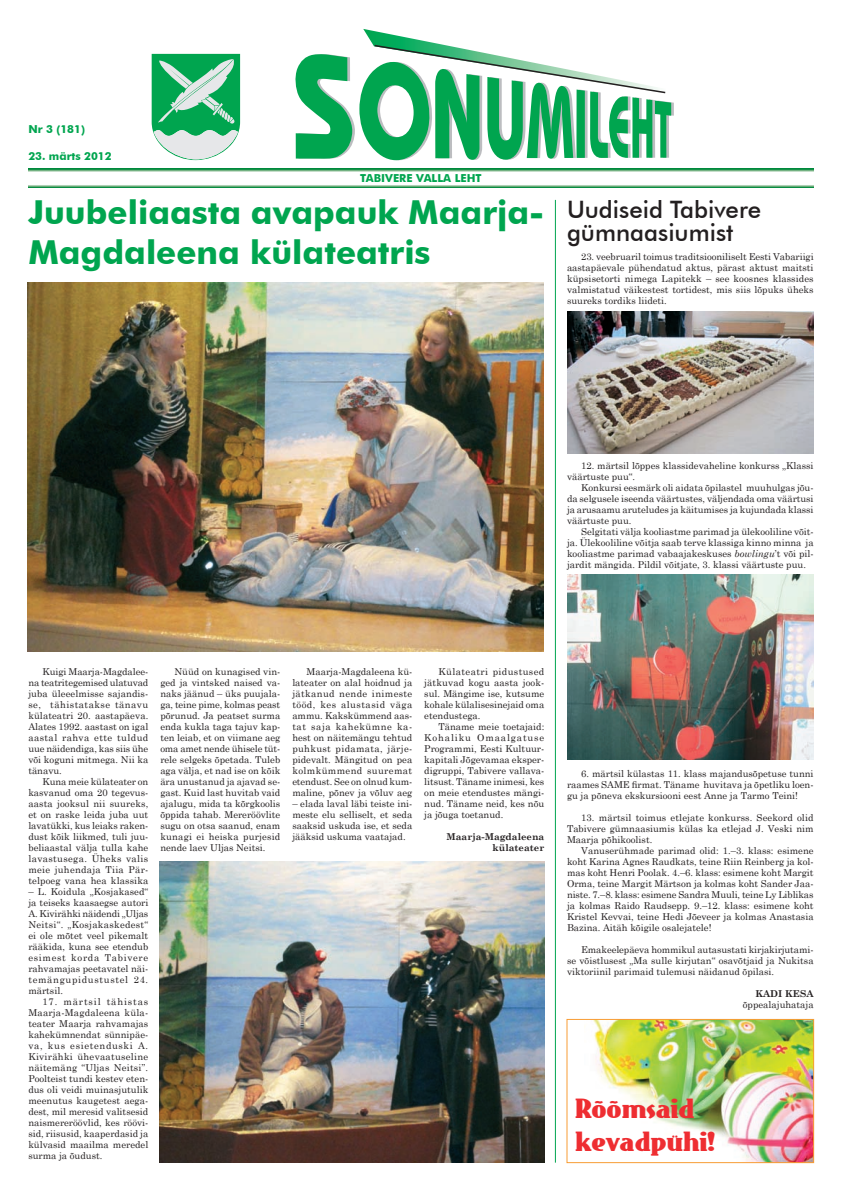
<style>
.page{position:relative;width:842px;height:1191px;background:#fff}
.page>*{position:absolute;margin:0;border:0;box-sizing:border-box;transform-origin:0 0}
.t1{font:700 33px/39.6px "Futura BT";color:#00a54f}
.t2{font:27px/32.4px "East Market";color:#ee2d31}
.t3{font:500 24px/23px "Futura BT";color:#231f20}
.t4{font:700 11px "Futura BT";color:#00a54f}
.t5{font:9.5px/11px "Century Schoolbook";color:#231f20;text-align:justify}
.t6{font:700 9.5px/11px "Century Schoolbook";color:#231f20;text-align:right}
.s1{font-style:italic}
</style>
<div class="page">
<svg style="left:295px;top:29px;width:379px;height:131px"></svg>
<svg style="left:28px;top:169px;width:786px;height:2px;background:#43a164"></svg>
<svg style="left:28px;top:185px;width:786px;height:2px;background:#89bd95"></svg>
<svg style="left:152px;top:54px;width:88px;height:106px;background:#66c393"></svg>
<hr style="left:555px;top:200px;width:1px;height:962px;background:#00a54f">
<img style="left:567px;top:575px;width:247px;height:185px">
<img style="left:567px;top:311px;width:247px;height:143px">
<img style="left:27px;top:282px;width:516px;height:369px">
<img style="left:160px;top:861px;width:384px;height:301px">
<img style="left:593px;top:1021px;width:219px;height:139px">
<div style="left:567px;top:1019px;width:247px;height:143px;border:1px solid #f89d35"></div>
<p class="t4" style="left:28px;top:123px;width:58px">Nr 3 (181)</p>
<p class="t4" style="left:28px;top:149px;width:85px">23. märts 2012</p>
<h1 class="t1" style="left:28px;top:192px;width:517px">Juubeliaasta avapauk Maarja-<br>Magdaleena külateatris</h1>
<h3 class="t3" style="left:567px;top:198px;width:196px">Uudiseid Tabivere gümnaasiumist</h3>
<p class="t4" style="left:360px;top:172px;width:123px">TABIVERE VALLA LEHT</p>
<p class="t5" style="left:567px;top:250px;width:248px;text-indent:14px">23. veebruaril toimus traditsiooniliselt Eesti Vabariigi aastapäevale pühendatud aktus, pärast aktust maitsti küpsisetorti nimega Lapitekk – see koosnes klassides valmistatud väikestest tortidest, mis siis lõpuks üheks suureks tordiks liideti.</p>
<p class="t5" style="left:567px;top:459px;width:248px;text-indent:14px">12. märtsil lõppes klassidevaheline konkurss „Klassi väärtuste puu“.</p>
<p class="t5" style="left:567px;top:481px;width:248px;text-indent:14px">Konkursi eesmärk oli aidata õpilastel muuhulgas jõu&shy;da selgusele iseenda väärtustes, väljendada oma väärtusi ja arusaamu aruteludes ja käitumises ja kujundada klassi väärtuste puu.</p>
<p class="t5" style="left:567px;top:525px;width:248px;text-indent:14px">Selgitati välja kooliastme parimad ja ülekooliline võit&shy;ja. Ülekooliline võitja saab terve klassiga kinno minna ja kooliastme parimad vabaajakeskuses <span class="s1">bowlingu</span>’t või pil&shy;jardit mängida. Pildil võitjate, 3. klassi väärtuste puu.</p>
<p class="t5" style="left:28px;top:665px;width:121px;text-indent:14px">Kuigi Maarja-Magdalee&shy;na teatritegemised ulatuvad juba üleeelmisse sajandis&shy;se, tähistatakse tänavu külateatri 20. aastapäeva.<br>Alates 1992. aastast on igal aastal rahva ette tuldud uue näidendiga, kas siis ühe või koguni mitmega. Nii ka tänavu.</p>
<p class="t5" style="left:28px;top:775px;width:122px;text-indent:14px">Kuna meie külateater on kasvanud oma 20 tegevus&shy;aasta jooksul nii suureks, et on raske leida juba uut lavatükki, kus leiaks raken&shy;dust kõik liikmed, tuli juu&shy;beliaastal välja tulla kahe lavastusega. Üheks valis meie juhendaja Tiia Pär&shy;telpoeg vana hea klassika</p>
<p class="t5" style="left:28px;top:885px;width:121px">– L. Koidula „Kosjakased“ ja teiseks kaasaegse autori A. Kivirähki näidendi „Uljas Neitsi“. „Kosjakaskedest“ ei ole mõtet veel pikemalt rääkida, kuna see etendub esimest korda Tabivere rahvamajas peetavatel näi&shy;temängupidustustel 24. märtsil.</p>
<p class="t5" style="left:28px;top:995px;width:122px;text-indent:14px">17. märtsil tähistas Maarja-Magdaleena küla&shy;teater Maarja rahvamajas kahekümnendat sünnipäe&shy;va, kus esietenduski A.<br>Kivirähki ühevaatuseline näitemäng “Uljas Neitsi”.<br>Poolteist tundi kestev eten&shy;dus oli veidi muinasjutulik meenutus kaugetest aega&shy;dest, mil meresid valitsesid naismereröövlid, kes röövi&shy;sid, riisusid, kaaperdasid ja külvasid maailma meredel surma ja õudust.</p>
<p class="t5" style="left:160px;top:665px;width:122px;text-indent:14px">Nüüd on kunagised vin&shy;ged ja vintsked naised va&shy;naks jäänud – üks puujala&shy;ga, teine pime, kolmas peast põrunud. Ja peatset surma enda kukla taga tajuv kap&shy;ten leiab, et on viimane aeg oma amet nende ühisele tüt&shy;rele selgeks õpetada. Tuleb aga välja, et nad ise on kõik ära unustanud ja ajavad se&shy;gast. Kuid last huvitab vaid ajalugu, mida ta kõrgkoolis õppida tahab. Mereröövlite sugu on otsa saanud, enam kunagi ei heiska purjesid nende laev Uljas Neitsi.</p>
<p class="t5" style="left:292px;top:665px;width:122px;text-indent:14px">Maarja-Magdaleena kü&shy;lateater on alal hoidnud ja jätkanud nende inimeste tööd, kes alustasid väga ammu. Kakskümmend aas&shy;tat saja kahekümne ka&shy;hest on näitemängu tehtud puhkust pidamata, järje&shy;pidevalt. Mängitud on pea kolmkümmend suuremat etendust. See on olnud kum&shy;maline, põnev ja võluv aeg</p>
<p class="t5" style="left:292px;top:797px;width:121px">– elada laval läbi teiste ini&shy;meste elu selliselt, et seda saaksid uskuda ise, et seda jääksid uskuma vaatajad.</p>
<p class="t5" style="left:424px;top:665px;width:121px;text-indent:14px">Külateatri pidustused jätkuvad kogu aasta jook&shy;sul. Mängime ise, kutsume kohale külalisesinejaid oma etendustega.</p>
<p class="t5" style="left:424px;top:720px;width:121px;text-indent:14px">Täname meie toetajaid:<br>Kohaliku Omaalgatuse Programmi, Eesti Kultuur&shy;kapitali Jõgevamaa eksper&shy;digruppi, Tabivere vallava&shy;litsust. Täname inimesi, kes on meie etendustes mängi&shy;nud. Täname neid, kes nõu ja jõuga toetanud.</p>
<p class="t6" style="left:446px;top:830px;width:99px">Maarja-Magdaleena külateater</p>
<p class="t5" style="left:567px;top:767px;width:248px;text-indent:14px">6. märtsil külastas 11. klass majandusõpetuse tunni raames SAME firmat. Täname huvitava ja õpetliku loen&shy;gu ja põneva ekskursiooni eest Anne ja Tarmo Teini!</p>
<p class="t5" style="left:567px;top:811px;width:248px;text-indent:14px">13. märtsil toimus etlejate konkurss. Seekord olid Tabivere gümnaasiumis külas ka etlejad J. Veski nim Maarja põhikoolist.</p>
<p class="t5" style="left:567px;top:844px;width:248px;text-indent:14px">Vanuserühmade parimad olid: 1.–3. klass: esimene koht Karina Agnes Raudkats, teine Riin Reinberg ja kol&shy;mas koht Henri Poolak. 4.–6. klass: esimene koht Margit Orma, teine Margit Märtson ja kolmas koht Sander Jaa&shy;niste. 7.–8. klass: esimene Sandra Muuli, teine Ly Liblikas ja kolmas Raido Raudsepp. 9.–12. klass: esimene koht Kristel Kevvai, teine Hedi Jõeveer ja kolmas Anastasia Bazina. Aitäh kõigile osalejatele!</p>
<p class="t5" style="left:567px;top:943px;width:248px;text-indent:14px">Emakeelepäeva hommikul autasustati kirjakirjutami&shy;se võistlusest „Ma sulle kirjutan“ osavõtjaid ja Nukitsa viktoriinil parimaid tulemusi näidanud õpilasi.</p>
<p class="t6" style="left:755px;top:988px;width:60px">Kadi Kesa</p>
<p class="t5" style="left:743px;top:998px;width:72px">õppealajuhataja</p>
<h2 class="t2" style="left:575px;top:1093px;width:141px">Rõõmsaid kevadpühi!</h2>
</div>
